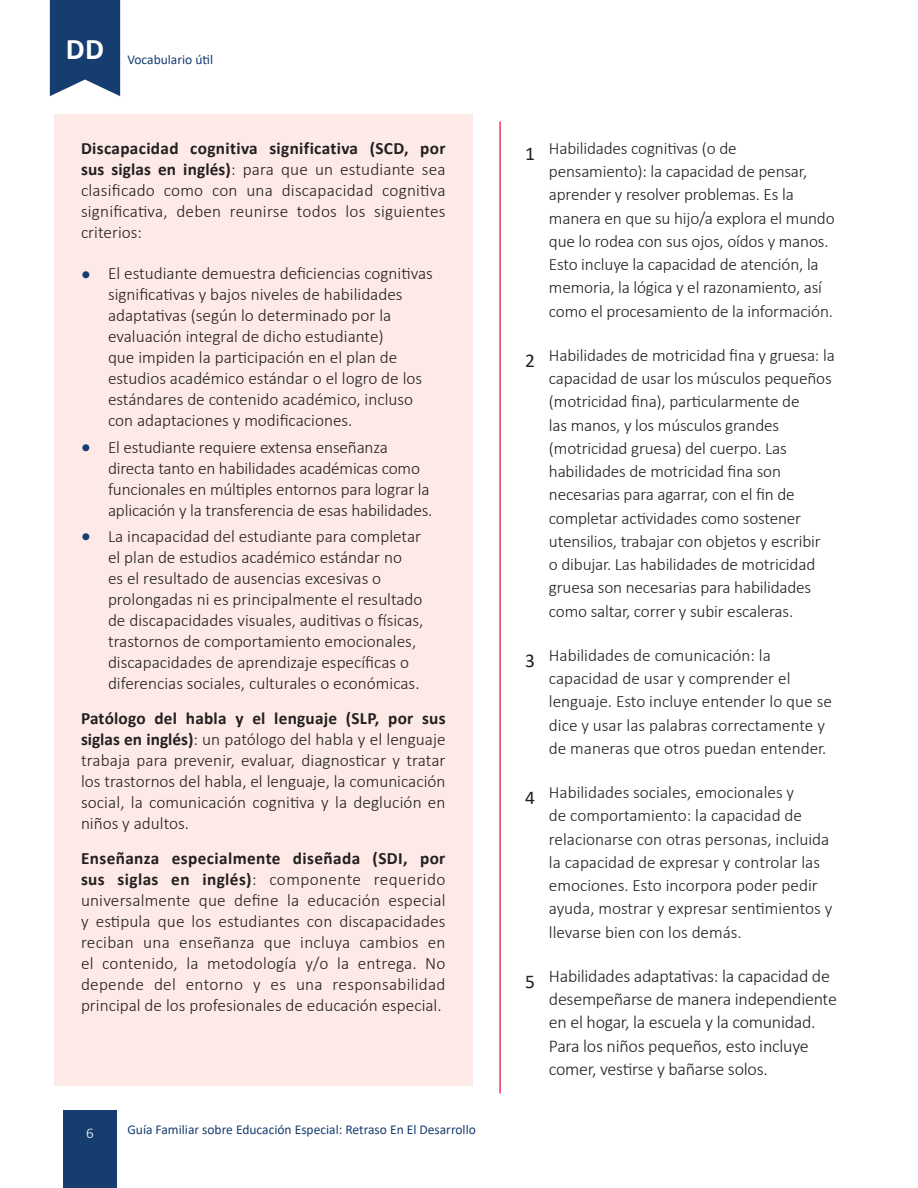
<style>
.page{position:relative;width:918px;height:1188px;background:#fff}
.page>*{position:absolute;margin:0;border:0;box-sizing:border-box;transform-origin:0 0}
.t1{font:700 30px "Calibri";color:#fff}
.t2{font:300 18px/23.2px "Calibri";letter-spacing:-.015em;color:#231f20}
.vocab_term{font:300 17.25px/21px "Calibri";letter-spacing:-.01em;color:#231f20}
.t3{font:300 15px "Calibri";color:#fff}
.t4{font:13.5px "Calibri";color:#163d6f}
.s1{font-weight:700}
.s2{font-weight:700;font-size:19.5px;color:#163d6f}
.s3{font-weight:400;font-size:19.5px}
</style>
<div class="page">
<div style="left:54px;top:114px;width:418px;height:972px;background:#fdeae7"></div>
<hr style="left:499px;top:122px;width:2px;height:972px;background:#ee385b">
<svg style="left:50px;top:0;width:70px;height:96px;background:#294d7b"></svg>
<div style="left:63px;top:1111px;width:54px;height:77px;background:#163d6f"></div>
<h1 class="t1" style="left:66px;top:28px;width:40px">DD</h1>
<p class="t4" style="left:127px;top:50px;width:87px">Vocabulario útil</p>
<p class="vocab_term" style="left:81px;top:138px;width:366px;text-align:justify"><span class="s1">Discapacidad cognitiva significativa (SCD, por sus siglas en inglés)</span>: para que un estudiante sea clasificado como con una discapacidad cognitiva significativa, deben reunirse todos los siguientes criterios:</p>
<p class="vocab_term" style="left:108px;top:263px;width:326px;text-indent:-27px"><span class="s2">•</span> El estudiante demuestra deficiencias cognitivas significativas y bajos niveles de habilidades adaptativas (según lo determinado por la evaluación integral de dicho estudiante)<br>que impiden la participación en el plan de estudios académico estándar o el logro de los estándares de contenido académico, incluso con adaptaciones y modificaciones.</p>
<p class="vocab_term" style="left:108px;top:436px;width:326px;text-indent:-27px"><span class="s2">•</span> El estudiante requiere extensa enseñanza directa tanto en habilidades académicas como funcionales en múltiples entornos para lograr la aplicación y la transferencia de esas habilidades.</p>
<p class="vocab_term" style="left:108px;top:526px;width:317px;text-indent:-27px"><span class="s2">•</span> La incapacidad del estudiante para completar el plan de estudios académico estándar no<br>es el resultado de ausencias excesivas o prolongadas ni es principalmente el resultado de discapacidades visuales, auditivas o físicas, trastornos de comportamiento emocionales, discapacidades de aprendizaje específicas o diferencias sociales, culturales o económicas.</p>
<p class="vocab_term" style="left:81px;top:708px;width:366px;text-align:justify"><span class="s1">Patólogo del habla y el lenguaje (SLP, por sus siglas en inglés)</span>: un patólogo del habla y el lenguaje trabaja para prevenir, evaluar, diagnosticar y tratar los trastornos del habla, el lenguaje, la comunicación social, la comunicación cognitiva y la deglución en niños y adultos.</p>
<p class="vocab_term" style="left:81px;top:847px;width:366px;text-align:justify"><span class="s1">Enseñanza especialmente diseñada (SDI, por sus siglas en inglés)</span>: componente requerido universalmente que define la educación especial y estipula que los estudiantes con discapacidades reciban una enseñanza que incluya cambios en el contenido, la metodología y/o la entrega. No depende del entorno y es una responsabilidad principal de los profesionales de educación especial.</p>
<p class="t3" style="left:86px;top:1124px;width:9px">6</p>
<p class="t4" style="left:127px;top:1121px;width:350px">Guía Familiar sobre Educación Especial: Retraso En El Desarrollo</p>
<p class="vocab_term" style="left:549px;top:136px;width:287px;line-height:23.2px;text-indent:-24px"><span class="s3">1</span> Habilidades cognitivas (o de pensamiento): la capacidad de pensar, aprender y resolver problemas. Es la manera en que su hijo/a explora el mundo que lo rodea con sus ojos, oídos y manos.<br>Esto incluye la capacidad de atención, la memoria, la lógica y el razonamiento, así como el procesamiento de la información.</p>
<p class="vocab_term" style="left:549px;top:343px;width:287px;line-height:23.2px;text-indent:-24px"><span class="s3">2</span> Habilidades de motricidad fina y gruesa: la capacidad de usar los músculos pequeños (motricidad fina), particularmente de<br>las manos, y los músculos grandes (motricidad gruesa) del cuerpo. Las habilidades de motricidad fina son necesarias para agarrar, con el fin de completar actividades como sostener utensilios, trabajar con objetos y escribir<br>o dibujar. Las habilidades de motricidad gruesa son necesarias para habilidades como saltar, correr y subir escaleras.</p>
<p class="vocab_term" style="left:549px;top:643px;width:284px;line-height:23.2px;text-indent:-24px"><span class="s3">3</span> Habilidades de comunicación: la capacidad de usar y comprender el lenguaje. Esto incluye entender lo que se dice y usar las palabras correctamente y de maneras que otros puedan entender.</p>
<p class="vocab_term" style="left:549px;top:781px;width:285px;line-height:23.2px;text-indent:-24px"><span class="s3">4</span> Habilidades sociales, emocionales y<br>de comportamiento: la capacidad de relacionarse con otras personas, incluida la capacidad de expresar y controlar las emociones. Esto incorpora poder pedir ayuda, mostrar y expresar sentimientos y llevarse bien con los demás.</p>
<p class="t2" style="left:549px;top:964px;width:290px;text-indent:-24px"><span class="s3">5</span> Habilidades adaptativas: la capacidad de desempeñarse de manera independiente en el hogar, la escuela y la comunidad.<br>Para los niños pequeños, esto incluye comer, vestirse y bañarse solos.</p>
</div>
